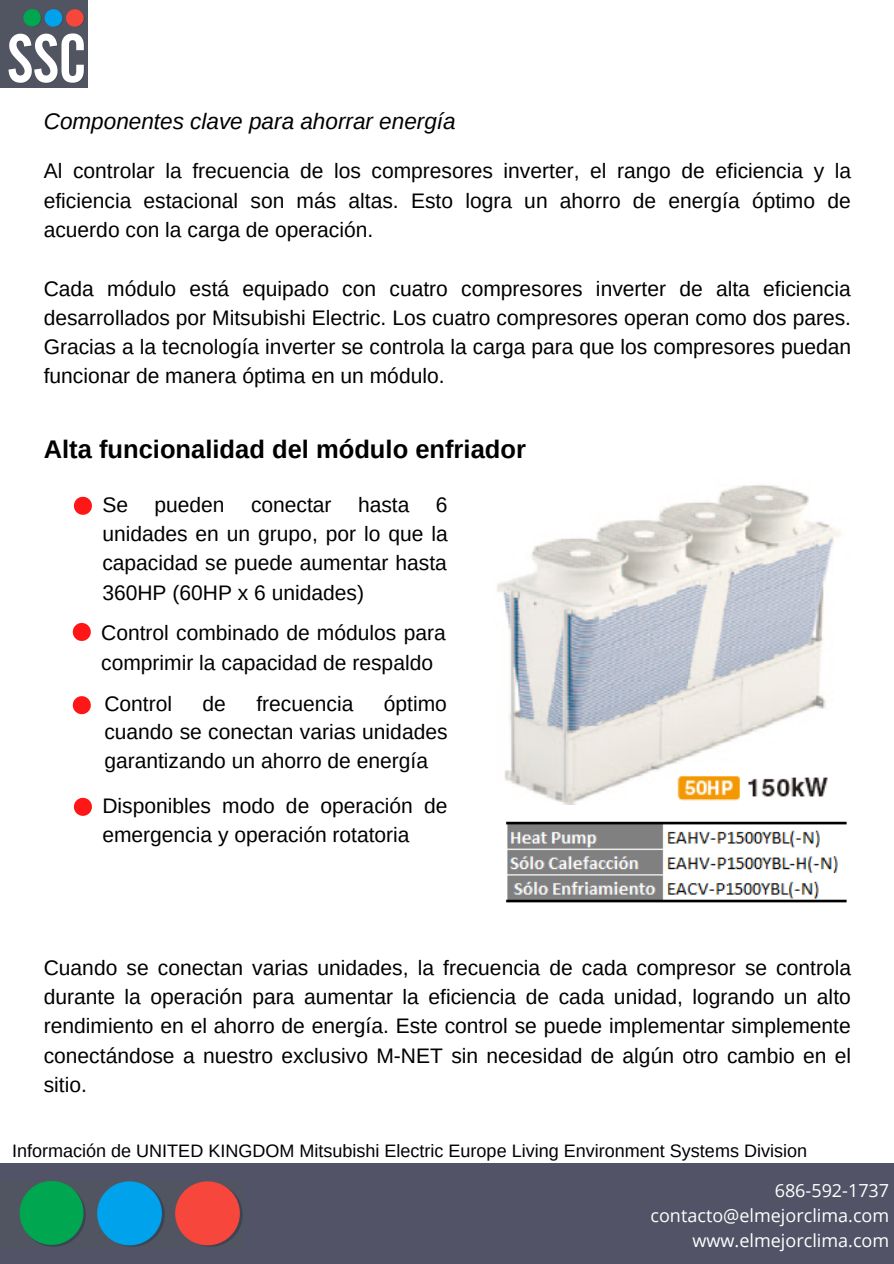
<style>
.page{position:relative;width:894px;height:1264px;background:#fff}
.page>*{position:absolute;margin:0;border:0;box-sizing:border-box;transform-origin:0 0}
.t1{font:700 25.5px "Arimo";color:#000}
.t2{font:italic 22.5px "Arimo";color:#000}
.t3{font:21px/29.2px "Arimo";color:#000;text-align:justify}
.t4{font:18px "Arimo";color:#000}
.t5{font:18px/24.8px "Open Sans";color:#fff;text-align:right}
</style>
<div class="page">
<img style="left:0;top:0;width:87px;height:87px">
<div style="left:0;top:1163px;width:893px;height:100px;background:#525366"></div>
<img style="left:19px;top:1181px;width:224px;height:66px">
<svg style="left:74px;top:497px;width:18px;height:18px"></svg>
<svg style="left:73px;top:623px;width:18px;height:18px"></svg>
<svg style="left:73px;top:696px;width:18px;height:18px"></svg>
<svg style="left:74px;top:797px;width:18px;height:18px"></svg>
<img style="left:497px;top:485px;width:343px;height:319px">
<img style="left:506px;top:821px;width:341px;height:82px">
<p class="t2" style="left:44px;top:109px;width:413px">Componentes clave para ahorrar energía</p>
<p class="t3" style="left:44px;top:156px;width:808px">Al controlar la frecuencia de los compresores inverter, el rango de eficiencia y la eficiencia estacional son más altas. Esto logra un ahorro de energía óptimo de acuerdo con la carga de operación.</p>
<p class="t3" style="left:44px;top:274px;width:808px">Cada módulo está equipado con cuatro compresores inverter de alta eficiencia desarrollados por Mitsubishi Electric. Los cuatro compresores operan como dos pares.<br>Gracias a la tecnología inverter se controla la carga para que los compresores puedan funcionar de manera óptima en un módulo.</p>
<p class="t1" style="left:44px;top:435px;width:483px">Alta funcionalidad del módulo enfriador</p>
<p class="t3" style="left:102px;top:490px;width:27px">Se</p>
<p class="t3" style="left:154px;top:490px;width:72px">pueden</p>
<p class="t3" style="left:251px;top:490px;width:82px">conectar</p>
<p class="t3" style="left:358px;top:490px;width:53px">hasta</p>
<p class="t3" style="left:102px;top:490px;width:347px;text-indent:333px">6 unidades en un grupo, por lo que la capacidad se puede aumentar hasta 360HP (60HP x 6 unidades)</p>
<p class="t3" style="left:101px;top:618px;width:346px">Control combinado de módulos para comprimir la capacidad de respaldo</p>
<p class="t3" style="left:104px;top:688px;width:69px">Control</p>
<p class="t3" style="left:202px;top:688px;width:25px">de</p>
<p class="t3" style="left:256px;top:688px;width:98px">frecuencia</p>
<p class="t3" style="left:104px;top:689px;width:344px;line-height:28.5px;text-indent:279px">óptimo cuando se conectan varias unidades garantizando un ahorro de energía</p>
<p class="t3" style="left:102px;top:791px;width:346px">Disponibles modo de operación de emergencia y operación rotatoria</p>
<p class="t3" style="left:44px;top:952px;width:808px">Cuando se conectan varias unidades, la frecuencia de cada compresor se controla durante la operación para aumentar la eficiencia de cada unidad, logrando un alto rendimiento en el ahorro de energía. Este control se puede implementar simplemente conectándose a nuestro exclusivo M-NET sin necesidad de algún otro cambio en el sitio.</p>
<p class="t4" style="left:12px;top:1140px;width:796px">Información de UNITED KINGDOM Mitsubishi Electric Europe Living Environment Systems Division</p>
<p class="t5" style="left:650px;top:1177px;width:240px">686-592-1737 contacto@elmejorclima.com www.elmejorclima.com</p>
</div>
